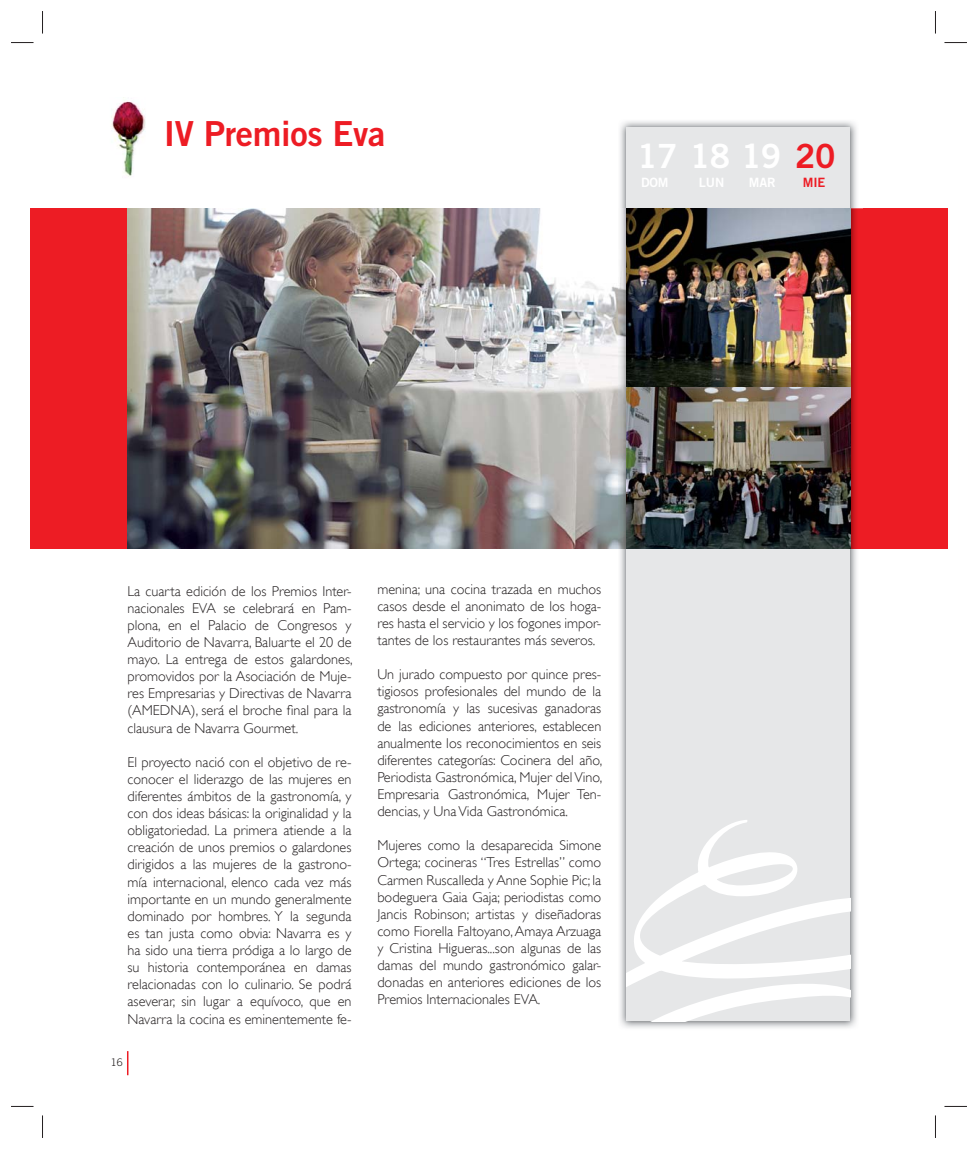
<style>
.page{position:relative;width:978px;height:1149px;background:#fff}
.page>*{position:absolute;margin:0;border:0;box-sizing:border-box;transform-origin:0 0}
.t1{font:34.5px "Trade Gothic Bold Two";letter-spacing:-.01em;color:#ed1c24}
.t2{font:33.3px "Trade Gothic Bold Two";letter-spacing:-.01em;color:#fff}
.t3{font:300 14.25px/17.1px "Gill Sans";color:#231f20;text-align:justify}
.t4{font:12.9px "Trade Gothic Bold Two";letter-spacing:-.01em;color:#fff}
.t5{font:12.9px "Trade Gothic Bold Two";color:#ed1c24}
.t6{font:300 10.5px "Trade Gothic";color:#231f20}
.s1{color:#ed1c24}
</style>
<div class="page">
<div style="left:30px;top:208px;width:905px;height:340px;background:#ed1c24"></div>
<img style="left:128px;top:208px;width:729px;height:340px">
<div style="left:935px;top:208px;width:13px;height:341px;background:#ed1c24"></div>
<img style="left:620px;top:121px;width:243px;height:89px">
<img style="left:618px;top:495px;width:245px;height:533px">
<img style="left:618px;top:208px;width:8px;height:340px">
<div style="left:626px;top:128px;width:224px;height:892px;background:#e6e7e8"></div>
<svg style="left:626px;top:820px;width:224px;height:200px"></svg>
<img style="left:111px;top:97px;width:35px;height:80px">
<img style="left:626px;top:208px;width:224px;height:340px">
<svg style="left:127px;top:1051px;width:1px;height:23px"></svg>
<svg style="left:11px;top:42px;width:23px;height:1px"></svg>
<svg style="left:944px;top:42px;width:23px;height:1px"></svg>
<svg style="left:11px;top:1105px;width:22px;height:1px"></svg>
<svg style="left:945px;top:1105px;width:22px;height:1px"></svg>
<svg style="left:42px;top:11px;width:1px;height:23px"></svg>
<svg style="left:42px;top:1115px;width:1px;height:22px"></svg>
<svg style="left:935px;top:11px;width:1px;height:23px"></svg>
<svg style="left:935px;top:1115px;width:1px;height:22px"></svg>
<h1 class="t1" style="left:164px;top:121px;width:223px">IV Premios Eva</h1>
<h2 class="t2" style="left:637px;top:144px;width:200px">17 18 19 <span class="s1">20</span></h2>
<p class="t4" style="left:641px;top:178px;width:29px">DOM</p>
<p class="t4" style="left:699px;top:178px;width:27px">LUN</p>
<p class="t4" style="left:749px;top:178px;width:28px">MAR</p>
<p class="t5" style="left:803px;top:178px;width:24px">MIE</p>
<p class="t3" style="left:128px;top:582px;width:227px">La cuarta edición de los Premios Inter&shy;nacionales EVA se celebrará en Pam&shy;plona, en el Palacio de Congresos y Auditorio de Navarra, Baluarte el 20 de mayo. La entrega de estos galardones, promovidos por la Asociación de Muje&shy;res Empresarias y Directivas de Navarra (AMEDNA), será el broche final para la clausura de Navarra Gourmet.</p>
<p class="t3" style="left:128px;top:753px;width:225px">El proyecto nació con el objetivo de re&shy;conocer el liderazgo de las mujeres en diferentes ámbitos de la gastronomía, y con dos ideas básicas: la originalidad y la obligatoriedad. La primera atiende a la creación de unos premios o galardones dirigidos a las mujeres de la gastrono&shy;mía internacional, elenco cada vez más importante en un mundo generalmente dominado por hombres. Y la segunda es tan justa como obvia: Navarra es y ha sido una tierra pródiga a lo largo de su historia contemporánea en damas relacionadas con lo culinario. Se podrá aseverar, sin lugar a equívoco, que en Navarra la cocina es eminentemente fe-</p>
<p class="t6" style="left:111px;top:1058px;width:13px">16</p>
<p class="t3" style="left:377px;top:580px;width:225px">menina; una cocina trazada en muchos casos desde el anonimato de los hoga&shy;res hasta el servicio y los fogones impor&shy;tantes de los restaurantes más severos.</p>
<p class="t3" style="left:377px;top:665px;width:227px">Un jurado compuesto por quince pres&shy;tigiosos profesionales del mundo de la gastronomía y las sucesivas ganadoras de las ediciones anteriores, establecen anualmente los reconocimientos en seis diferentes categorías: Cocinera del año, Periodista Gastronómica, Mujer del Vino, Empresaria Gastronómica, Mujer Ten&shy;dencias, y Una Vida Gastronómica.</p>
<p class="t3" style="left:377px;top:836px;width:225px">Mujeres como la desaparecida Simone Ortega; cocineras “Tres Estrellas” como Carmen Ruscalleda y Anne Sophie Pic; la bodeguera Gaia Gaja; periodistas como Jancis Robinson; artistas y diseñadoras como Fiorella Faltoyano, Amaya Arzuaga y Cristina Higueras...son algunas de las damas del mundo gastronómico galar&shy;donadas en anteriores ediciones de los Premios Internacionales EVA.</p>
</div>
